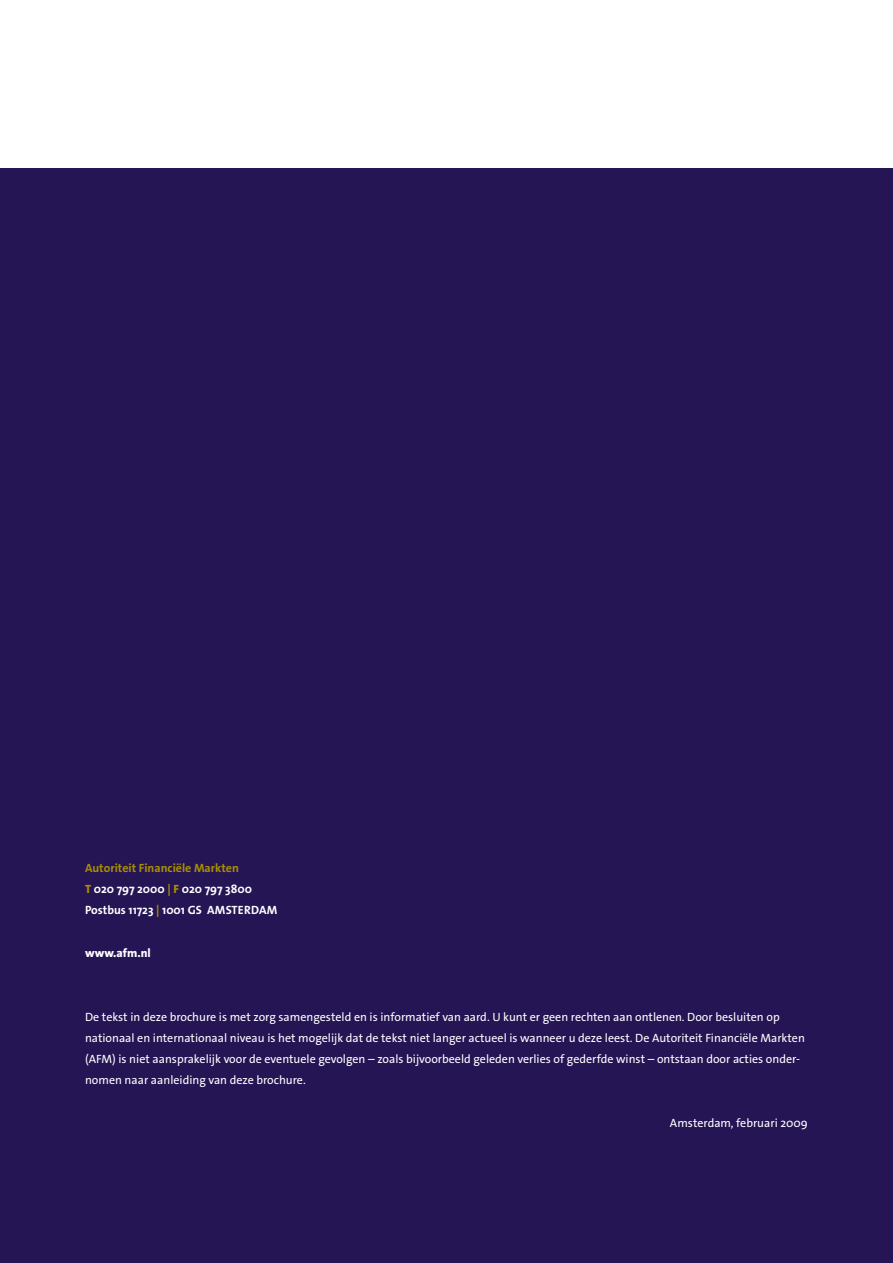
<style>
.page{position:relative;width:893px;height:1263px;background:#fff}
.page>*{position:absolute;margin:0;border:0;box-sizing:border-box;transform-origin:0 0}
.t1{font:12px/21.3px "The Sans Os F";color:#fff}
.t2{font:700 12px/21.3px "The Sans Os F";color:#fff}
.t3{font:800 12px "The Sans Os F";color:#fff}
.s1{color:#a98f00}
.s2{font-weight:800;color:#a98f00}
</style>
<div class="page">
<div style="left:0;top:169px;width:893px;height:1094px;background:#251555"></div>
<p class="t2" style="left:85px;top:857px;width:168px"><span class="s1">Autoriteit Financiële Markten<br></span><span class="s2">T</span> 020 797 2000 <span class="s1">|</span> <span class="s2">F</span> 020 797 3800<br>Postbus 11723 <span class="s1">|</span> 1001 GS Amst</p>
<p class="t2" style="left:238px;top:900px;width:32px">erdam</p>
<p class="t3" style="left:85px;top:945px;width:67px">www.afm.nl</p>
<p class="t1" style="left:85px;top:1006px;width:721px">De tekst in deze brochure is met zorg samengesteld en is informatief van aard. U kunt er geen rechten aan ontlenen. Door besluiten op nationaal en internationaal niveau is het mogelijk dat de tekst niet langer actueel is wanneer u deze leest. De Autoriteit Financiële Markten (AFM) is niet aansprakelijk voor de eventuele gevolgen – zoals bijvoorbeeld geleden verlies of gederfde winst – ontstaan door acties onder&shy;nomen naar aanleiding van deze brochure.</p>
<p class="t1" style="left:670px;top:1112px;width:139px">Amsterdam, februari 2009</p>
</div>
